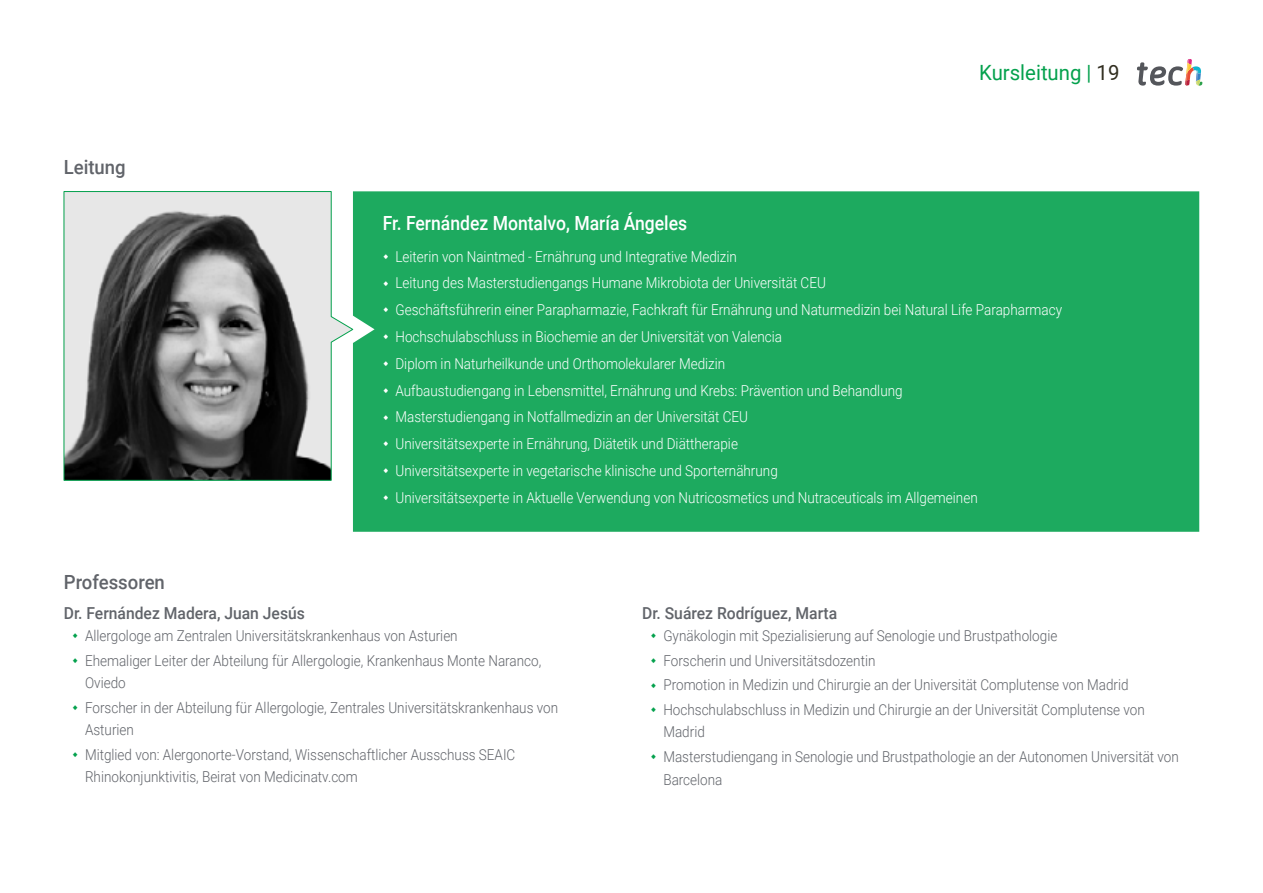
<style>
.page{position:relative;width:1263px;height:893px;background:#fff}
.page>*{position:absolute;margin:0;border:0;box-sizing:border-box;transform-origin:0 0}
.t1{font:21px "Roboto";color:#04a14d}
.t2{font:500 19.5px "Roboto";color:#fff;scale:.9 1}
.t3{font:500 19.5px "Roboto";color:#61646a;scale:.95 1}
.t4{font:500 16.5px "Roboto";color:#61646a;scale:.95 1}
.t5{font:300 15px/26.7px "Roboto";color:#fff;scale:.9 1}
.t6{font:300 15px/24.6px "Roboto";color:#61646a;scale:.9 1}
.s1{color:#312e20}
</style>
<div class="page">
<div style="left:353px;top:191px;width:846px;height:341px;background:#1daa5f"></div>
<svg style="left:64px;top:191px;width:289px;height:290px;background:#858786"></svg>
<svg style="left:1137px;top:59px;width:65px;height:27px"></svg>
<svg style="left:384px;top:254px;width:4px;height:5px"></svg>
<svg style="left:384px;top:281px;width:4px;height:5px"></svg>
<svg style="left:384px;top:308px;width:4px;height:5px"></svg>
<svg style="left:384px;top:334px;width:4px;height:5px"></svg>
<svg style="left:384px;top:361px;width:4px;height:5px"></svg>
<svg style="left:384px;top:388px;width:4px;height:5px"></svg>
<svg style="left:384px;top:415px;width:4px;height:5px"></svg>
<svg style="left:384px;top:441px;width:4px;height:5px"></svg>
<svg style="left:384px;top:468px;width:4px;height:5px"></svg>
<svg style="left:384px;top:495px;width:4px;height:5px"></svg>
<h2 class="t3" style="left:64px;top:154px;width:67px">Leitung</h2>
<h1 class="t1" style="left:979px;top:57px;width:142px">Kursleitung | <span class="s1">19</span></h1>
<h2 class="t2" style="left:383px;top:209px;width:340px">Fr. Fernández Montalvo, María Ángeles</h2>
<p class="t5" style="left:395px;top:242px;width:742px">Leiterin von Naintmed - Ernährung und Integrative Medizin<br>Leitung des Masterstudiengangs Humane Mikrobiota der Universität CEU<br>Geschäftsführerin einer Parapharmazie, Fachkraft für Ernährung und Naturmedizin bei Natural Life Parapharmacy Hochschulabschluss in Biochemie an der Universität von Valencia<br>Diplom in Naturheilkunde und Orthomolekularer Medizin<br>Aufbaustudiengang in Lebensmittel, Ernährung und Krebs: Prävention und Behandlung<br>Masterstudiengang in Notfallmedizin an der Universität CEU<br>Universitätsexperte in Ernährung, Diätetik und Diättherapie<br>Universitätsexperte in vegetarische klinische und Sporternährung<br>Universitätsexperte in Aktuelle Verwendung von Nutricosmetics und Nutraceuticals im Allgemeinen</p>
<h2 class="t3" style="left:64px;top:568px;width:108px">Professoren</h2>
<p class="t4" style="left:64px;top:601px;width:255px">Dr. Fernández Madera, Juan Jesús</p>
<p class="t6" style="left:85px;top:623px;width:508px">Allergologe am Zentralen Universitätskrankenhaus von Asturien<br>Ehemaliger Leiter der Abteilung für Allergologie, Krankenhaus Monte Naranco,</p>
<p class="t6" style="left:85px;top:670px;width:527px">Oviedo<br>Forscher in der Abteilung für Allergologie, Zentrales Universitätskrankenhaus von</p>
<p class="t6" style="left:85px;top:717px;width:480px">Asturien<br>Mitglied von: Alergonorte-Vorstand, Wissenschaftlicher Ausschuss SEAIC</p>
<p class="t6" style="left:85px;top:764px;width:305px">Rhinokonjunktivitis, Beirat von Medicinatv.com</p>
<p class="t4" style="left:642px;top:601px;width:207px">Dr. Suárez Rodríguez, Marta</p>
<p class="t6" style="left:663px;top:623px;width:536px">Gynäkologin mit Spezialisierung auf Senologie und Brustpathologie<br>Forscherin und Universitätsdozentin<br>Promotion in Medizin und Chirurgie an der Universität Complutense von Madrid Hochschulabschluss in Medizin und Chirurgie an der Universität Complutense von</p>
<p class="t6" style="left:663px;top:719px;width:574px">Madrid<br>Masterstudiengang in Senologie und Brustpathologie an der Autonomen Universität von</p>
<p class="t6" style="left:663px;top:766px;width:67px">Barcelona</p>
</div>
